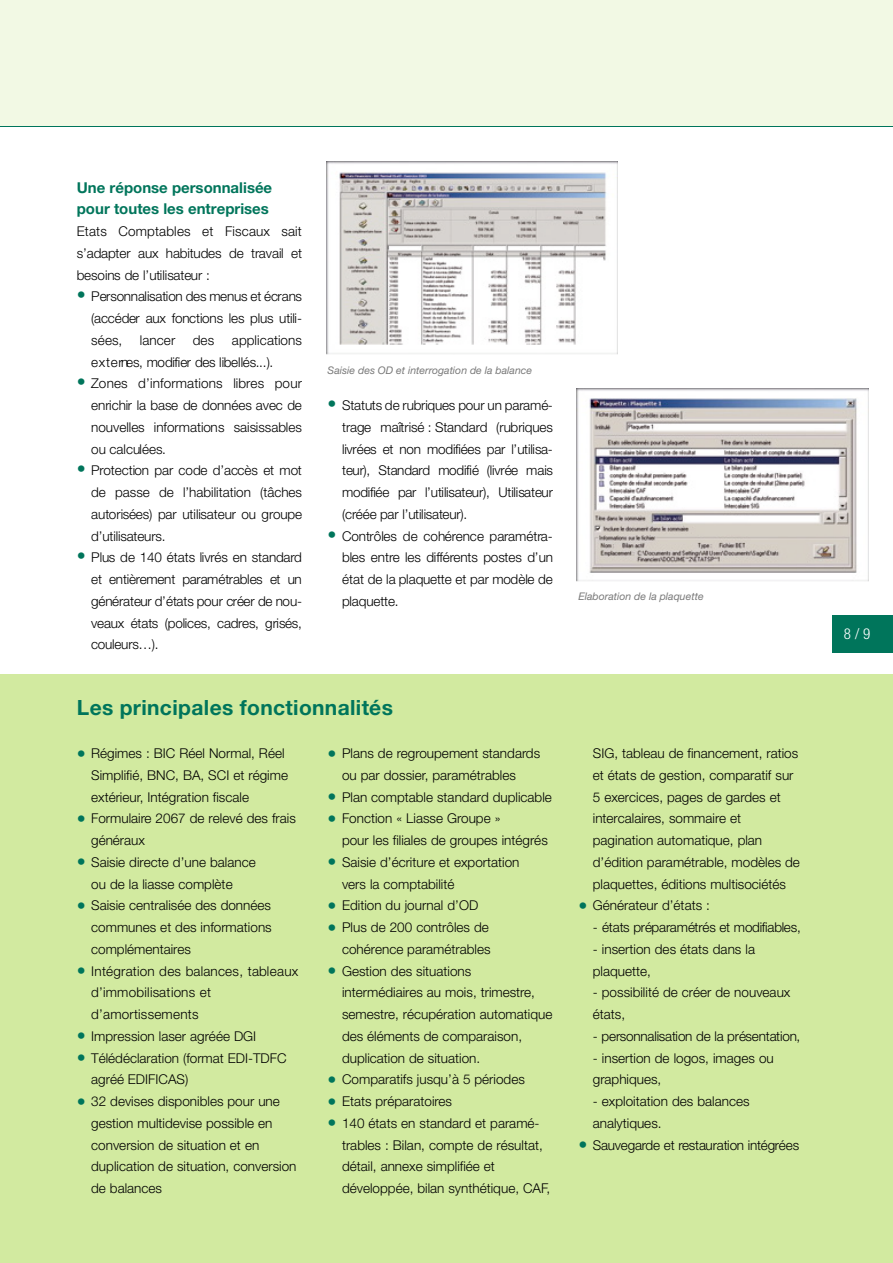
<style>
.page{position:relative;width:893px;height:1263px;background:#fff}
.page>*{position:absolute;margin:0;border:0;box-sizing:border-box;transform-origin:0 0}
.t1{font:700 21px "Helvetica Neue";letter-spacing:.02em;color:#00755b}
.t2{font:700 15px/21.6px "Helvetica Neue";color:#00755b}
.t3{font:300 condensed 15px "Helvetica Neue";color:#fff}
.t4{font:300 13.5px/21.8px "Helvetica Neue";color:#000}
.t5{font:300 13.5px "Helvetica Neue";letter-spacing:-.02em;color:#000}
.t6{font:italic 10.5px "Helvetica Neue";color:#797979}
.s1{font-size:18px;color:#00755b}
</style>
<div class="page">
<div style="left:0;top:0;width:893px;height:126px;background:#f2f9e4"></div>
<div style="left:0;top:674px;width:893px;height:589px;background:#d2eaa0"></div>
<hr style="left:0;top:126px;width:893px;height:1px;background:#00755b">
<div style="left:832px;top:615px;width:61px;height:38px;background:#00755b"></div>
<img style="left:326px;top:161px;width:292px;height:194px">
<img style="left:577px;top:388px;width:291px;height:193px">
<p class="t2" style="left:77px;top:178px;width:197px">Une réponse personnalisée pour toutes les entreprises</p>
<p class="t4" style="left:77px;top:222px;width:227px;text-align:justify">Etats Comptables et Fiscaux sait s’adapter aux habitudes de travail et besoins de l’utilisateur :</p>
<p class="t4" style="left:91px;top:287px;width:212px;text-align:justify;text-indent:-14px"><span class="s1">•</span> Personnalisation des menus et écrans (accéder aux fonctions les plus utili&shy;sées,</p>
<p class="t4" style="left:91px;top:330px;width:212px;text-indent:141px">applications e x te rnes, modifier des libellés...).</p>
<p class="t4" style="left:91px;top:374px;width:212px;text-align:justify;text-indent:-14px"><span class="s1">•</span> Zones d’informations libres pour enrichir la base de données avec de nouvelles informations saisissables ou calculées.</p>
<p class="t4" style="left:91px;top:461px;width:212px;text-align:justify;text-indent:-14px"><span class="s1">•</span> P rotection par code d’accès et mot de passe de l’habilitation (tâches autorisées) par utilisateur ou gro u p e d ’u tilis a te u rs .</p>
<p class="t4" style="left:91px;top:548px;width:212px;text-align:justify;text-indent:-14px"><span class="s1">•</span> Plus de 140 états livrés en standard et e n tiè rement paramétrables et un générateur d’états pour créer de nou&shy;veaux états (polices, cadres, grisés, c o u le u rs … ).</p>
<p class="t4" style="left:140px;top:330px;width:37px">lancer</p>
<p class="t4" style="left:193px;top:330px;width:23px">des</p>
<p class="t6" style="left:328px;top:366px;width:206px">Saisie des OD et interrogation de la balance</p>
<p class="t4" style="left:342px;top:396px;width:212px;text-align:justify;text-indent:-14px"><span class="s1">•</span> Statuts de rubriques pour un paramé&shy;trage maîtrisé : S ta n d a rd (rubriques livrées et non modifiées par l’utilisa&shy;teur), Standard modifié (livrée mais modifiée par l’utilisateur), Utilisateur (créée par l’utilisateur).</p>
<p class="t4" style="left:342px;top:526px;width:213px;text-align:justify;text-indent:-14px"><span class="s1">•</span> Contrôles de cohérence paramétra&shy;bles entre les diffé rents postes d’un état de la plaquette et par modèle de p la q u e tte .</p>
<h1 class="t1" style="left:77px;top:700px;width:318px">Les principales fonctionnalités</h1>
<p class="t4" style="left:91px;top:744px;width:198px;text-indent:-14px"><span class="s1">•</span> Régimes : BIC Réel Normal, Réel<br>Simplifié, BNC, BA, SCI et régime extérieur, Intégration fiscale</p>
<p class="t4" style="left:91px;top:809px;width:206px;text-indent:-14px"><span class="s1">•</span> Formulaire 2067 de relevé des frais généraux</p>
<p class="t4" style="left:91px;top:852px;width:166px;text-indent:-14px"><span class="s1">•</span> Saisie directe d’une balance ou de la liasse complète</p>
<p class="t4" style="left:91px;top:896px;width:182px;text-align:justify;text-indent:-14px"><span class="s1">•</span> Saisie centralisée des données communes et des informations complémentaires</p>
<p class="t4" style="left:91px;top:961px;width:209px;text-indent:-14px"><span class="s1">•</span> Intégration des balances, tableaux d’immobilisations et<br>d ’a m o rtis s e m e n ts</p>
<p class="t4" style="left:77px;top:1026px;width:181px"><span class="s1">•</span> Impression laser agréée DGI</p>
<p class="t4" style="left:91px;top:1048px;width:197px;text-indent:-14px"><span class="s1">•</span> Télédéclaration (format EDI-TDFC agréé EDIFICAS)</p>
<p class="t4" style="left:91px;top:1092px;width:207px;text-indent:-14px"><span class="s1">•</span> 32 devises disponibles pour une gestion multidevise possible en conversion de situation et en duplication de situation, conversion de balances</p>
<p class="t4" style="left:342px;top:744px;width:200px;text-indent:-14px"><span class="s1">•</span> Plans de regroupement standards ou par dossier, paramétrables</p>
<p class="t4" style="left:328px;top:787px;width:226px"><span class="s1">•</span> Plan comptable standard duplicable</p>
<p class="t4" style="left:342px;top:809px;width:207px;text-indent:-14px"><span class="s1">•</span> Fonction « Liasse Groupe »<br>pour les filiales de groupes intégrés</p>
<p class="t4" style="left:342px;top:852px;width:179px;text-indent:-14px"><span class="s1">•</span> Saisie d’écriture et exportation vers la comptabilité</p>
<p class="t4" style="left:328px;top:896px;width:152px"><span class="s1">•</span> Edition du journal d’OD</p>
<p class="t4" style="left:328px;top:918px;width:165px;text-align:right"><span class="s1">•</span> Plus de 200 contrôles de cohérence paramétrables</p>
<p class="t4" style="left:342px;top:961px;width:212px;text-indent:-14px"><span class="s1">•</span> Gestion des situations intermédiaires au mois, trimestre, semestre, récupération automatique des éléments de comparaison, duplication de situation.</p>
<p class="t4" style="left:328px;top:1070px;width:199px"><span class="s1">•</span> Comparatifs jusqu’à 5 périodes</p>
<p class="t4" style="left:328px;top:1092px;width:126px"><span class="s1">•</span> Etats préparatoires</p>
<p class="t4" style="left:342px;top:1113px;width:210px;text-indent:-14px"><span class="s1">•</span> 140 états en standard et paramé&shy;trables : Bilan, compte de résultat, détail, annexe simplifiée et développée, bilan synthétique, CAF,</p>
<p class="t6" style="left:578px;top:592px;width:127px">Elaboration de la plaquette</p>
<p class="t4" style="left:593px;top:744px;width:209px">SIG, tableau de financement, ratios et états de gestion, comparatif sur 5 exercices, pages de gardes et intercalaires, sommaire et pagination automatique, plan d’édition paramétrable, modèles de plaquettes, éditions multisociétés</p>
<p class="t4" style="left:578px;top:896px;width:133px"><span class="s1">•</span> Générateur d’états :</p>
<p class="t5" style="left:593px;top:922px;width:210px">- états préparamétrés et modifiables,</p>
<p class="t4" style="left:593px;top:939px;width:164px">- insertion des états dans la plaquette,</p>
<p class="t4" style="left:593px;top:983px;width:199px">- possibilité de créer de nouveaux états,</p>
<p class="t4" style="left:593px;top:1026px;width:209px">- personnalisation de la présentation,</p>
<p class="t4" style="left:593px;top:1048px;width:182px">- insertion de logos, images ou graphiques,</p>
<p class="t4" style="left:593px;top:1092px;width:158px">- exploitation des balances analytiques.</p>
<p class="t5" style="left:578px;top:1140px;width:222px"><span class="s1">•</span> S a u v e g a rde et restauration intégrées</p>
<p class="t3" style="left:844px;top:628px;width:28px">8 / 9</p>
</div>
